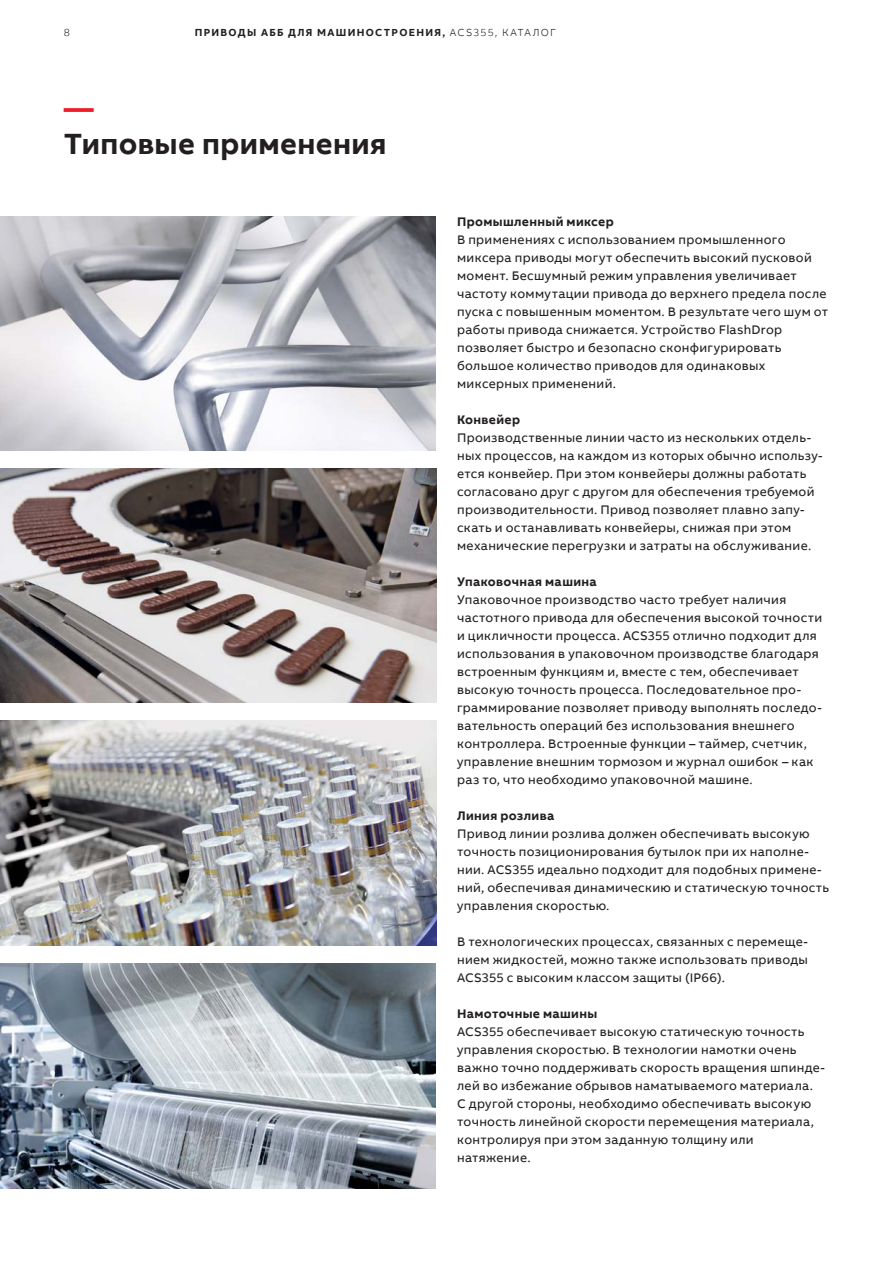
<style>
.page{position:relative;width:893px;height:1263px;background:#fff}
.page>*{position:absolute;margin:0;border:0;box-sizing:border-box;transform-origin:0 0}
.t1{font:700 30px "AB Bvoice";letter-spacing:.01em;color:#231f20}
.t2{font:700 30px "AB Bvoice";color:#ee1c28}
.t3{font:12.75px/18px "AB Bvoice";letter-spacing:.025em;color:#231f20}
.t4{font:700 12.75px "AB Bvoice";letter-spacing:.03em;color:#231f20}
.t5{font:700 10.5px "AB Bvoice";letter-spacing:.125em;color:#231f20}
.t6{font:300 10.5px "AB Bvoice";color:#231f20}
.s1{font-weight:300}
</style>
<div class="page">
<img style="left:0;top:217px;width:436px;height:234px">
<img style="left:0;top:469px;width:436px;height:234px">
<img style="left:0;top:964px;width:436px;height:225px">
<img style="left:0;top:721px;width:436px;height:225px">
<p class="t6" style="left:64px;top:28px;width:8px">8</p>
<p class="t5" style="left:195px;top:25px;width:363px">ПРИВОДЫ AББ ДЛЯ МАШИНОСТРОЕНИЯ, <span class="s1">ACS355, КАТАЛОГ</span></p>
<h1 class="t2" style="left:64px;top:95px;width:31px">—</h1>
<h1 class="t1" style="left:64px;top:125px;width:324px">Типовые применения</h1>
<p class="t4" style="left:457px;top:213px;width:158px">Промышленный миксер</p>
<p class="t3" style="left:457px;top:231px;width:373px">В применениях с использованием промышленного миксера приводы могут обеспечить высокий пусковой момент. Бесшумный режим управления увеличивает частоту коммутации привода до верхнего предела после пуска с повышенным моментом. В результате чего шум от работы привода снижается. Устройство FlashDrop позволяет быстро и безопасно сконфигурировать большое количество приводов для одинаковых миксерных применений.</p>
<p class="t4" style="left:457px;top:411px;width:65px">Конвейер</p>
<p class="t3" style="left:457px;top:429px;width:367px">Производственные линии часто из нескольких отдель&shy;ных процессов, на каждом из которых обычно использу&shy;ется конвейер. При этом конвейеры должны работать согласовано друг с другом для обеспечения требуемой производительности. Привод позволяет плавно запу&shy;скать и останавливать конвейеры, снижая при этом механические перегрузки и затраты на обслуживание.</p>
<p class="t4" style="left:457px;top:573px;width:141px">Упаковочная машина</p>
<p class="t3" style="left:457px;top:591px;width:367px">Упаковочное производство часто требует наличия частотного привода для обеспечения высокой точности и цикличности процесса. ACS355 отлично подходит для использования в упаковочном производстве благодаря встроенным функциям и, вместе с тем, обеспечивает высокую точность процесса. Последовательное про&shy;граммирование позволяет приводу выполнять последо&shy;вательность операций без использования внешнего контроллера. Встроенные функции – таймер, счетчик, управление внешним тормозом и журнал ошибок – как раз то, что необходимо упаковочной машине.</p>
<p class="t4" style="left:457px;top:807px;width:99px">Линия розлива</p>
<p class="t3" style="left:457px;top:825px;width:374px">Привод линии розлива должен обеспечивать высокую точность позиционирования бутылок при их наполне&shy;нии. ACS355 идеально подходит для подобных примене&shy;ний, обеспечивая динамическию и статическую точность управления скоростью.</p>
<p class="t3" style="left:457px;top:933px;width:352px;text-align:justify">В технологических процессах, связанных с перемеще&shy;нием жидкостей, можно также использовать приводы ACS355 с высоким классом защиты (IP66).</p>
<p class="t4" style="left:457px;top:1006px;width:142px">Намоточные машины</p>
<p class="t3" style="left:457px;top:1023px;width:369px">ACS355 обеспечивает высокую статическую точность управления скоростью. В технологии намотки очень важно точно поддерживать скорость вращения шпинде&shy;лей во избежание обрывов наматываемого материала.<br>С другой стороны, необходимо обеспечивать высокую точность линейной скорости перемещения материала, контролируя при этом заданную толщину или натяжение.</p>
</div>
